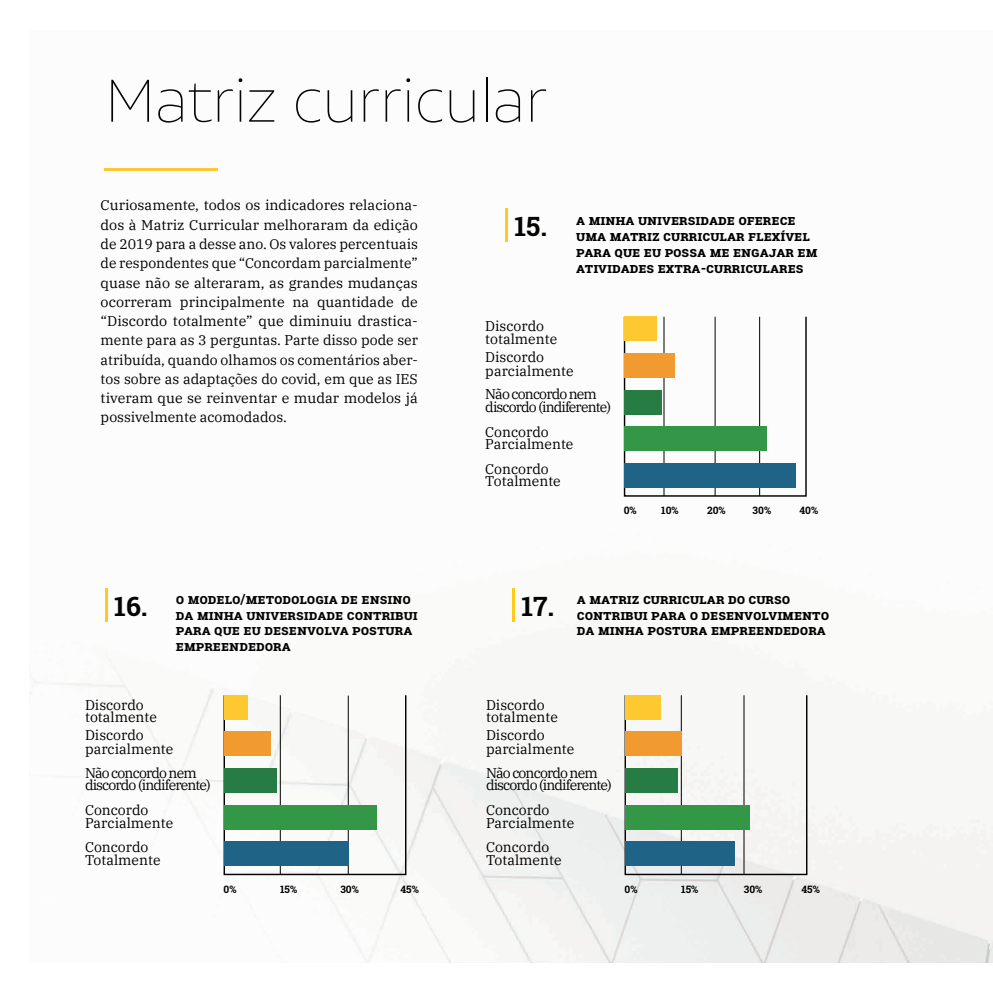
<style>
.page{position:relative;width:993px;height:993px;background:#fff}
.page>*{position:absolute;margin:0;border:0;box-sizing:border-box;transform-origin:0 0}
.t1{font:100 71.75px "Aalto Sans Pro";color:#040503}
.t2{font:700 26.6px "Roboto Slab";color:#040503}
.t3{font:14px/19.2px "IBM Plex Serif";color:#000}
.t4{font:700 14px/15.8px "Roboto Slab";letter-spacing:.065em;color:#000}
.t5{font:14px/12.4px "IBM Plex Serif";letter-spacing:-.06em;color:#000}
.t6{font:700 14px/15.8px "Roboto Slab";letter-spacing:.06em;color:#040503}
.t7{font:700 10.15px "Roboto Slab";color:#000}
</style>
<div class="page">
<img style="left:33px;top:168px;width:959px;height:793px">
<hr style="left:104px;top:168px;width:113px;height:3px;background:#fec930">
<hr style="left:348px;top:695px;width:1px;height:179px;background:#000">
<hr style="left:743px;top:695px;width:1px;height:179px;background:#000">
<hr style="left:280px;top:695px;width:1px;height:179px;background:#000">
<hr style="left:680px;top:695px;width:1px;height:179px;background:#000">
<div style="left:223px;top:694px;width:183px;height:180px;border:1px solid #000"></div>
<div style="left:624px;top:694px;width:183px;height:180px;border:1px solid #000"></div>
<div style="left:224px;top:695px;width:23px;height:24px;background:#fec930"></div>
<div style="left:625px;top:695px;width:35px;height:24px;background:#fec930"></div>
<div style="left:224px;top:731px;width:47px;height:24px;background:#f19a30"></div>
<div style="left:625px;top:731px;width:56px;height:24px;background:#f19a30"></div>
<div style="left:224px;top:768px;width:53px;height:24px;background:#267c43"></div>
<div style="left:625px;top:768px;width:52px;height:24px;background:#267c43"></div>
<div style="left:224px;top:805px;width:152px;height:24px;background:#349647"></div>
<div style="left:625px;top:805px;width:124px;height:24px;background:#349647"></div>
<div style="left:224px;top:841px;width:124px;height:24px;background:#1f6486"></div>
<div style="left:625px;top:841px;width:109px;height:24px;background:#1f6486"></div>
<hr style="left:105px;top:588px;width:3px;height:33px;background:#fecb1d">
<hr style="left:512px;top:588px;width:2px;height:33px;background:#fecb1d">
<hr style="left:714px;top:316px;width:1px;height:180px;background:#000">
<hr style="left:759px;top:316px;width:1px;height:180px;background:#000">
<hr style="left:663px;top:316px;width:1px;height:180px;background:#000">
<div style="left:624px;top:316px;width:32px;height:24px;background:#fec930"></div>
<div style="left:624px;top:353px;width:51px;height:24px;background:#f19a30"></div>
<div style="left:624px;top:390px;width:37px;height:24px;background:#267c43"></div>
<div style="left:624px;top:426px;width:142px;height:24px;background:#349647"></div>
<div style="left:624px;top:463px;width:171px;height:24px;background:#1f6486"></div>
<hr style="left:505px;top:208px;width:3px;height:33px;background:#fecb1d">
<h1 class="t1" style="left:105px;top:64px;width:444px">Matriz curricular</h1>
<p class="t3" style="left:101px;top:195px;width:319px;text-align:justify">Curiosamente, todos os indicadores relaciona&shy;dos à Matriz Curricular melhoraram da edição de 2019 para a desse ano. Os valores percentuais de respondentes que “Concordam parcialmente” quase não se alteraram, as grandes mudanças ocorreram principalmente na quantidade de “Discordo totalmente” que diminuiu drastica&shy;mente para as 3 perguntas. Parte disso pode ser atribuída, quando olhamos os comentários aber&shy;tos sobre as adaptações do covid, em que as IES tiveram que se reinventar e mudar modelos já possivelmente acomodados.</p>
<h2 class="t2" style="left:514px;top:208px;width:34px">15.</h2>
<p class="t3" style="left:485px;top:318px;width:73px;line-height:12.4px">Discordo totalmente</p>
<p class="t4" style="left:576px;top:212px;width:172px">A minha Universidade oferece uma matriz</p>
<p class="t4" style="left:663px;top:228px;width:10px">curricular</p>
<p class="t4" style="left:748px;top:228px;width:55px">flexível</p>
<p class="t4" style="left:576px;top:244px;width:10px">para</p>
<p class="t4" style="left:614px;top:244px;width:146px">que eu possa me engajar</p>
<p class="t4" style="left:797px;top:244px;width:21px">em</p>
<p class="t4" style="left:576px;top:259px;width:139px">atividades extra -curriculare</p>
<p class="t4" style="left:795px;top:259px;width:9px">s</p>
<p class="t3" style="left:485px;top:348px;width:90px;line-height:14px">Discordo parcialmente</p>
<p class="t5" style="left:485px;top:387px;width:127px">Não concordo nem discordo (indiferente)</p>
<p class="t3" style="left:485px;top:424px;width:90px;line-height:12.4px">Concordo<br>Parcialmente</p>
<p class="t3" style="left:485px;top:461px;width:77px;line-height:12.4px">Concordo<br>Totalmente</p>
<p class="t7" style="left:623px;top:503px;width:14px">0%</p>
<p class="t7" style="left:661px;top:503px;width:19px">10%</p>
<p class="t7" style="left:706px;top:503px;width:20px">20%</p>
<p class="t7" style="left:752px;top:503px;width:20px">30%</p>
<p class="t7" style="left:799px;top:503px;width:20px">40%</p>
<p class="t6" style="left:176px;top:590px;width:124px">O modelo/metodologia</p>
<p class="t6" style="left:176px;top:590px;width:235px;text-indent:165px">de ensino da minha Universidade contribui<br>para</p>
<h2 class="t2" style="left:114px;top:588px;width:35px">16.</h2>
<h2 class="t2" style="left:521px;top:588px;width:34px">17.</h2>
<p class="t6" style="left:214px;top:622px;width:181px">que eu desenvolva postura</p>
<p class="t6" style="left:176px;top:638px;width:29px">empree</p>
<p class="t6" style="left:229px;top:638px;width:45px">ndedora</p>
<p class="t3" style="left:85px;top:697px;width:73px;line-height:12.4px">Discordo totalmente</p>
<p class="t3" style="left:486px;top:697px;width:73px;line-height:12.4px">Discordo totalmente</p>
<p class="t4" style="left:576px;top:590px;width:50px">A matriz</p>
<p class="t4" style="left:642px;top:590px;width:10px">curricular</p>
<p class="t4" style="left:727px;top:590px;width:63px">do curso</p>
<p class="t4" style="left:576px;top:606px;width:43px">contribui</p>
<p class="t4" style="left:651px;top:606px;width:10px">para</p>
<p class="t4" style="left:689px;top:606px;width:140px">o desenvolvimento</p>
<p class="t4" style="left:576px;top:622px;width:114px">da minha postura</p>
<p class="t4" style="left:710px;top:622px;width:29px">empree</p>
<p class="t4" style="left:764px;top:622px;width:45px">ndedora</p>
<p class="t3" style="left:85px;top:727px;width:90px;line-height:14px">Discordo parcialmente</p>
<p class="t3" style="left:486px;top:727px;width:90px;line-height:14px">Discordo parcialmente</p>
<p class="t5" style="left:85px;top:765px;width:127px">Não concordo nem discordo (indiferente)</p>
<p class="t5" style="left:486px;top:765px;width:127px">Não concordo nem discordo (indiferente)</p>
<p class="t3" style="left:85px;top:802px;width:90px;line-height:12.4px">Concordo<br>Parcialmente</p>
<p class="t3" style="left:486px;top:802px;width:90px;line-height:12.4px">Concordo<br>Parcialmente</p>
<p class="t3" style="left:85px;top:839px;width:77px;line-height:12.4px">Concordo<br>Totalmente</p>
<p class="t3" style="left:486px;top:839px;width:77px;line-height:12.4px">Concordo<br>Totalmente</p>
<p class="t7" style="left:223px;top:881px;width:14px">0%</p>
<p class="t7" style="left:280px;top:881px;width:19px">15%</p>
<p class="t7" style="left:340px;top:881px;width:20px">30%</p>
<p class="t7" style="left:400px;top:881px;width:20px">45%</p>
<p class="t7" style="left:624px;top:881px;width:14px">0%</p>
<p class="t7" style="left:681px;top:881px;width:19px">15%</p>
<p class="t7" style="left:743px;top:881px;width:20px">30%</p>
<p class="t7" style="left:801px;top:881px;width:20px">45%</p>
</div>
